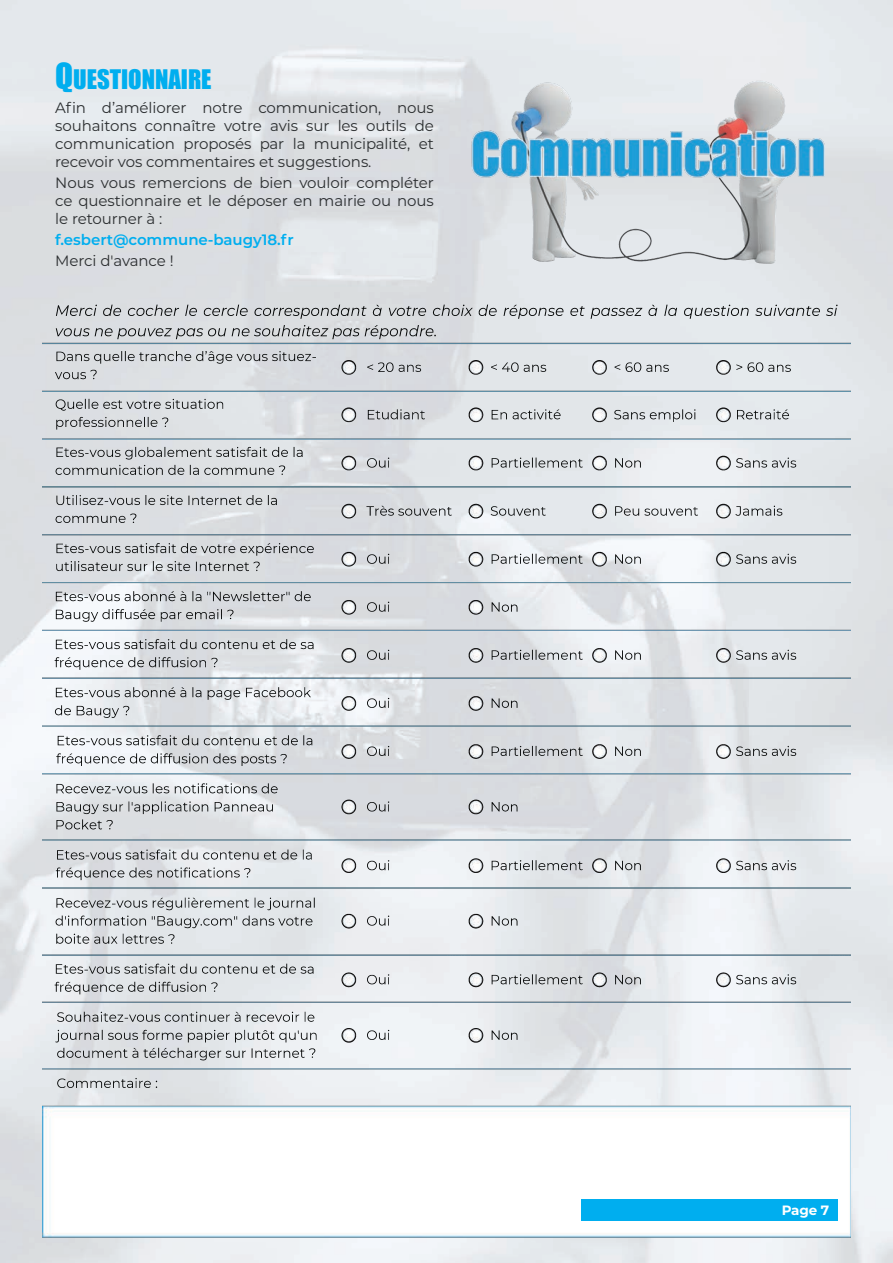
<style>
.page{position:relative;width:893px;height:1263px;background:#fff}
.page>*{position:absolute;margin:0;border:0;box-sizing:border-box;transform-origin:0 0}
.t1{font:24.75px "Impact";color:#00aeef}
.t2{font:15px/18px "Montserrat";letter-spacing:-.005em;color:#2b2e30;text-align:justify}
.t3{font:600 15px "Montserrat";letter-spacing:-.005em;color:#00aeef}
.t4{font:700 13.5px "Montserrat";color:#fff}
.s1{font-size:33px}
</style>
<div class="page">
<img style="left:0;top:0;width:893px;height:1263px">
<img style="left:446px;top:43px;width:404px;height:242px">
<img style="left:43px;top:288px;width:807px;height:949px">
<div style="left:581px;top:1199px;width:257px;height:21px;background:#00aeef"></div>
<h1 class="t1" style="left:55px;top:64px;width:158px"><span class="s1">Q</span>UESTIONNAIRE</h1>
<p class="t2" style="left:55px;top:99px;width:380px">Afin d’améliorer notre communication, nous souhaitons connaître votre avis sur les outils de communication proposés par la municipalité, et recevoir vos commentaires et suggestions.</p>
<p class="t2" style="left:55px;top:174px;width:380px">Nous vous remercions de bien vouloir compléter ce questionnaire et le déposer en mairie ou nous le retourner à :</p>
<p class="t3" style="left:55px;top:231px;width:240px">f.esbert@commune-baugy18.fr</p>
<p class="t2" style="left:55px;top:252px;width:120px">Merci d'avance !</p>
<p class="t4" style="left:782px;top:1201px;width:49px">Page 7</p>
</div>
